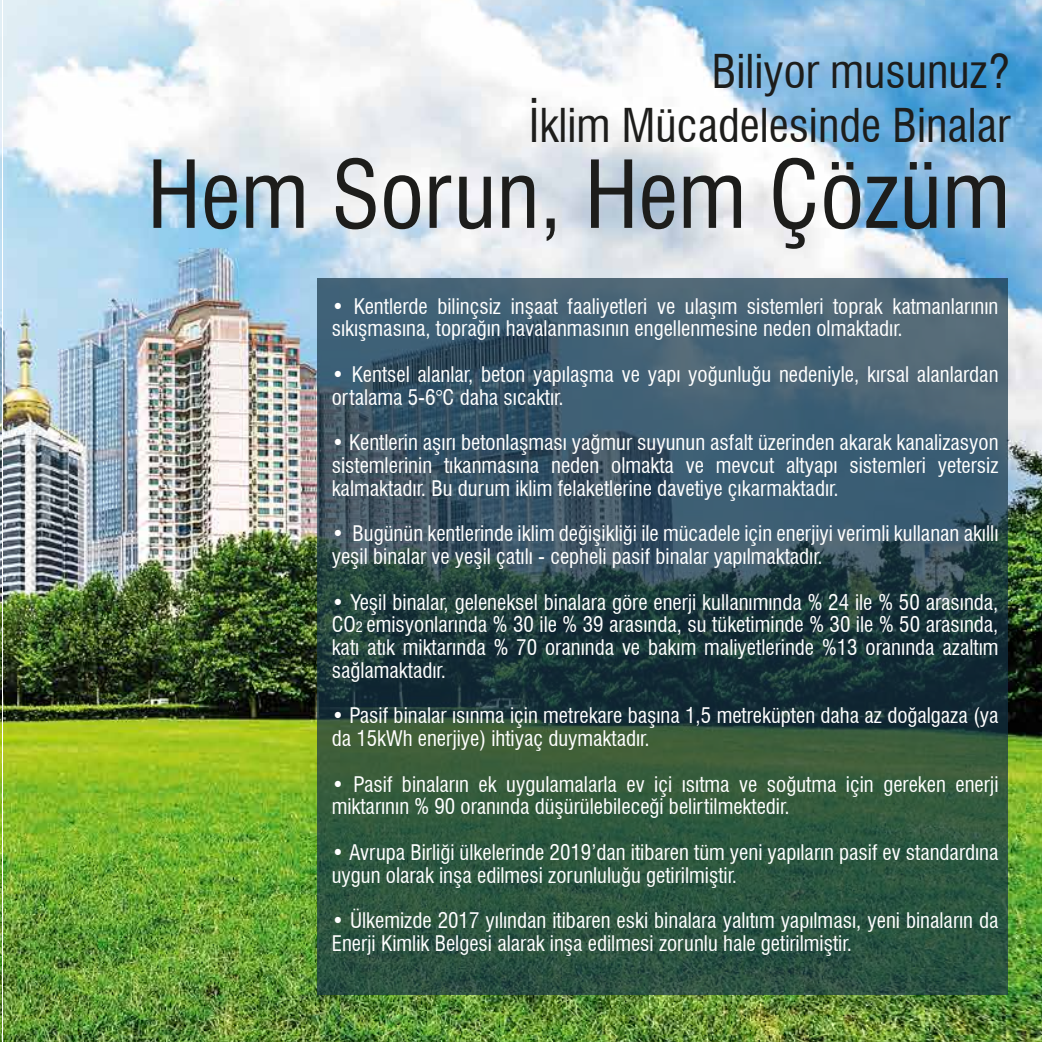
<style>
.page{position:relative;width:1042px;height:1042px;background:#fff}
.page>*{position:absolute;margin:0;border:0;box-sizing:border-box;transform-origin:0 0}
.t1{font:condensed 91px "Swiss 721 BT";color:#1d1d1b}
.t2{font:condensed 45.5px/54.2px "Swiss 721 BT";color:#1d1d1b;text-align:right}
.t3{font:condensed 21px/22.8px "Swiss 721 BT";color:#fff}
.s1{font-size:14px}
</style>
<div class="page">
<img style="left:0;top:0;width:1px;height:1042px">
<img style="left:3px;top:0;width:1039px;height:1042px">
<svg style="left:318px;top:278px;width:689px;height:716px;background:#31514f"></svg>
<h2 class="t2" style="left:529px;top:44px;width:482px">Biliyor musunuz?<br>İklim Mücadelesinde Binalar</h2>
<h1 class="t1" style="left:147px;top:140px;width:864px">Hem Sorun, Hem Çözüm</h1>
<p class="t3" style="left:332px;top:295px;width:668px">• Kentlerde bilinçsiz inşaat faaliyetleri ve ulaşım sistemleri toprak katmanlarının sıkışmasına, toprağın havalanmasının engellenmesine neden olmaktadır.</p>
<p class="t3" style="left:332px;top:363px;width:668px">• Kentsel alanlar, beton yapılaşma ve yapı yoğunluğu nedeniyle, kırsal alanlardan ortalama 5-6°C daha sıcaktır.</p>
<p class="t3" style="left:332px;top:431px;width:668px;text-align:justify">• Kentlerin aşırı betonlaşması yağmur suyunun asfalt üzerinden akarak kanalizasyon sistemlerinin tıkanmasına neden olmakta ve mevcut altyapı sistemleri yetersiz kalmaktadır. Bu durum iklim felaketlerine davetiye çıkarmaktadır.</p>
<p class="t3" style="left:332px;top:522px;width:668px">• Bugünün kentlerinde iklim değişikliği ile mücadele için enerjiyi verimli kullanan akıllı yeşil binalar ve yeşil çatılı - cepheli pasif binalar yapılmaktadır.</p>
<p class="t3" style="left:332px;top:590px;width:668px;text-align:justify">• Yeşil binalar, geleneksel binalara göre enerji kullanımında % 24 ile % 50 arasında, CO<span class="s1">2</span> emisyonlarında % 30 ile % 39 arasında, su tüketiminde % 30 ile % 50 arasında, katı atık miktarında % 70 oranında ve bakım maliyetlerinde %13 oranında azaltım sağlamaktadır.</p>
<p class="t3" style="left:332px;top:704px;width:668px">• Pasif binalar ısınma için metrekare başına 1,5 metreküpten daha az doğalgaza (ya da 15kWh enerjiye) ihtiyaç duymaktadır.</p>
<p class="t3" style="left:332px;top:772px;width:668px">• Pasif binaların ek uygulamalarla ev içi ısıtma ve soğutma için gereken enerji miktarının % 90 oranında düşürülebileceği belirtilmektedir.</p>
<p class="t3" style="left:332px;top:841px;width:668px">• Avrupa Birliği ülkelerinde 2019’dan itibaren tüm yeni yapıların pasif ev standardına uygun olarak inşa edilmesi zorunluluğu getirilmiştir.</p>
<p class="t3" style="left:332px;top:909px;width:668px">• Ülkemizde 2017 yılından itibaren eski binalara yalıtım yapılması, yeni binaların da<br>Enerji Kimlik Belgesi alarak inşa edilmesi zorunlu hale getirilmiştir.</p>
</div>
